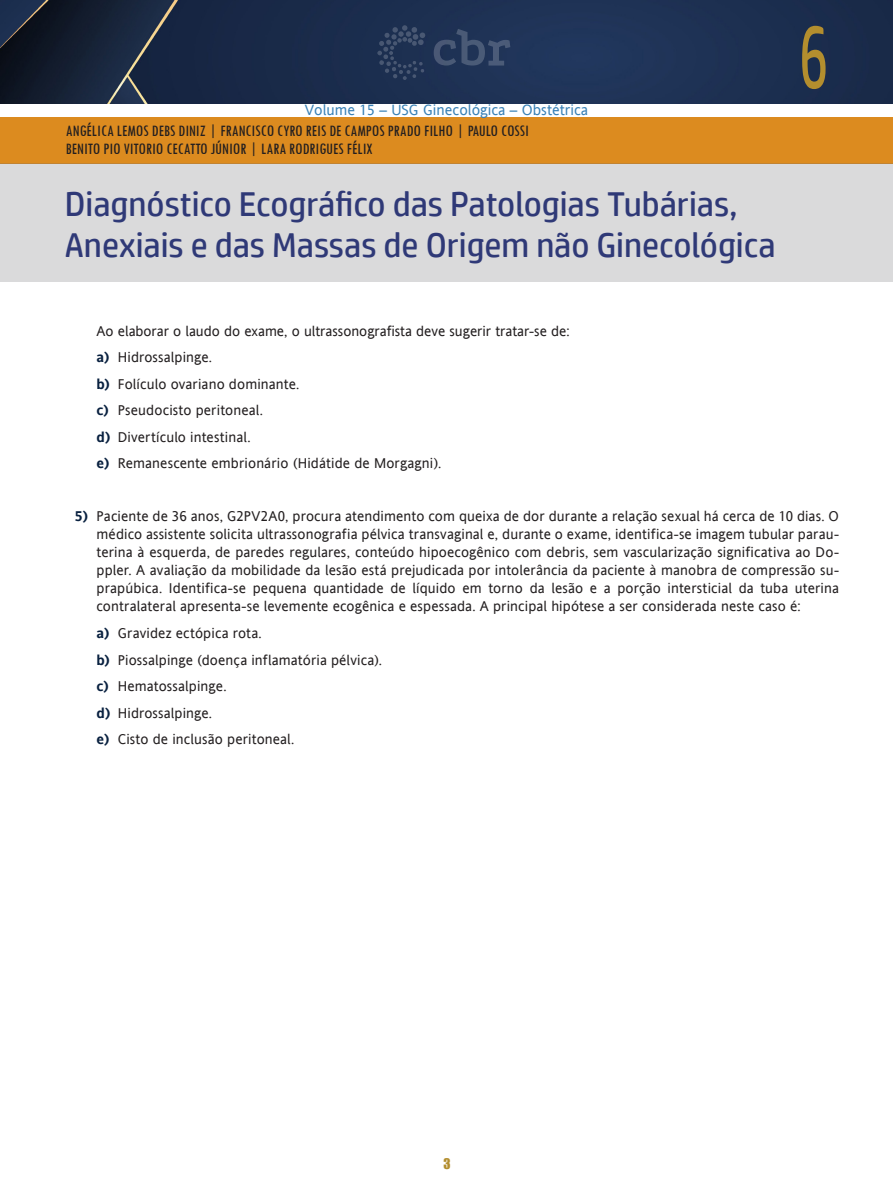
<style>
.page{position:relative;width:893px;height:1191px;background:#fff}
.page>*{position:absolute;margin:0;border:0;box-sizing:border-box;transform-origin:0 0}
.t1{font:90px "HP Simplified";color:#b38e2e;scale:.6 1}
.t2{font:34.5px/41.4px "HP Simplified";color:#2f3977}
.t3{font:condensed 16.5px/18px "Tw Cen";color:#231f20}
.t4{font:15px "Andale Sansfor VST";color:#3981b6}
.BULLET_NUMERADO{font:14.25px/18px "Andale Sansfor VST";letter-spacing:.01em;color:#231f20;text-align:justify}
.CONTINUACAO{font:14.25px "Andale Sansfor VST";color:#231f20}
.t5{font:13.5px "Impact";color:#b38e2e}
.s1{font-weight:700;color:#092140}
</style>
<div class="page">
<img style="left:0;top:0;width:893px;height:103px">
<div style="left:0;top:117px;width:893px;height:46px;background:#dc8b1f"></div>
<div style="left:0;top:163px;width:893px;height:119px;background:#dadadb"></div>
<svg style="left:434px;top:29px;width:76px;height:37px;background:#2e4061"></svg>
<svg style="left:377px;top:25px;width:48px;height:55px;background:#263858"></svg>
<p class="t4" style="left:305px;top:100px;width:285px">Volume 15 – USG Ginecológica – Obstétrica</p>
<p class="t3" style="left:66px;top:121px;width:465px">ANGÉLICA LEMOS DEBS DINIZ | FRANCISCO CYRO REIS DE CAMPOS PRADO FILHO | PAULO COSSI<br>BENITO PIO VITORIO CECATTO JÚNIOR | LARA RODRIGUES FÉLIX</p>
<h2 class="t2" style="left:65px;top:182px;width:712px">Diagnóstico Ecográfico das Patologias Tubárias,<br>Anexiais e das Massas de Origem não Ginecológica</h2>
<h1 class="t1" style="left:799px;top:5px;width:50px">6</h1>
<p class="CONTINUACAO" style="left:97px;top:321px;width:475px">Ao elaborar o laudo do exame, o ultrassonografista deve sugerir tratar-se de:</p>
<p class="BULLET_NUMERADO" style="left:97px;top:348px;width:117px"><span class="s1">a)</span> Hidrossalpinge.</p>
<p class="BULLET_NUMERADO" style="left:97px;top:374px;width:204px"><span class="s1">b)</span> Folículo ovariano dominante.</p>
<p class="BULLET_NUMERADO" style="left:97px;top:401px;width:168px"><span class="s1">c)</span> Pseudocisto peritoneal.</p>
<p class="BULLET_NUMERADO" style="left:97px;top:427px;width:156px"><span class="s1">d)</span> Divertículo intestinal.</p>
<p class="BULLET_NUMERADO" style="left:97px;top:454px;width:346px"><span class="s1">e)</span> Remanescente embrionário (Hidátide de Morgagni).</p>
<p class="BULLET_NUMERADO" style="left:97px;top:507px;width:744px;text-indent:-21px"><span class="s1">5)</span> Paciente de 36 anos, G2PV2A0, procura atendimento com queixa de dor durante a relação sexual há cerca de 10 dias. O médico assistente solicita ultrassonografia pélvica transvaginal e, durante o exame, identifica-se imagem tubular parau&shy;terina à esquerda, de paredes regulares, conteúdo hipoecogênico com debris, sem vascularização significativa ao Do&shy;ppler. A avaliação da mobilidade da lesão está prejudicada por intolerância da paciente à manobra de compressão su&shy;prapúbica. Identifica-se pequena quantidade de líquido em torno da lesão e a porção intersticial da tuba uterina contralateral apresenta-se levemente ecogênica e espessada. A principal hipótese a ser considerada neste caso é:</p>
<p class="BULLET_NUMERADO" style="left:97px;top:623px;width:167px"><span class="s1">a)</span> Gravidez ectópica rota.</p>
<p class="BULLET_NUMERADO" style="left:97px;top:650px;width:287px"><span class="s1">b)</span> Piossalpinge (doença inflamatória pélvica).</p>
<p class="BULLET_NUMERADO" style="left:97px;top:676px;width:132px"><span class="s1">c)</span> Hematossalpinge.</p>
<p class="BULLET_NUMERADO" style="left:97px;top:703px;width:117px"><span class="s1">d)</span> Hidrossalpinge.</p>
<p class="BULLET_NUMERADO" style="left:97px;top:729px;width:199px"><span class="s1">e)</span> Cisto de inclusão peritoneal.</p>
<p class="t5" style="left:443px;top:1153px;width:9px">3</p>
</div>
